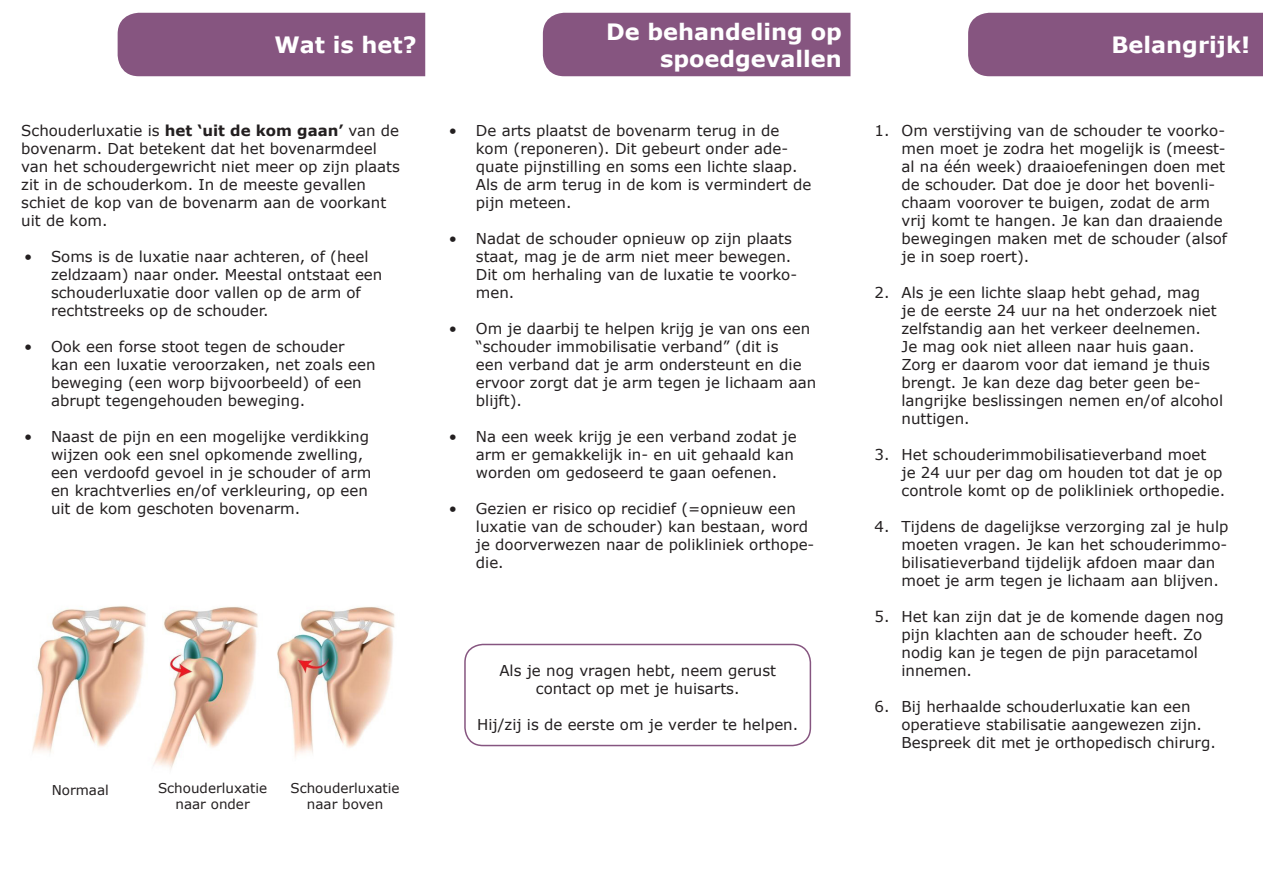
<style>
.page{position:relative;width:1263px;height:893px;background:#fff}
.page>*{position:absolute;margin:0;border:0;box-sizing:border-box;transform-origin:0 0}
.t1{font:700 22.5px/27px "Verdana";color:#fff;text-align:right}
.t2{font:15px/18px "Verdana";color:#231f20}
.t3{font:13.5px/16.2px "Verdana";color:#231f20;text-align:center}
.s1{font-weight:700}
</style>
<div class="page">
<div style="left:118px;top:13px;width:307px;height:63px;background:#865580"></div>
<div style="left:968px;top:13px;width:295px;height:63px;background:#865580"></div>
<div style="left:464px;top:644px;width:347px;height:102px;border:2px solid #865580;border-radius:18px"></div>
<div style="left:543px;top:13px;width:307px;height:63px;background:#865580"></div>
<img style="left:32px;top:606px;width:363px;height:164px">
<p class="t1" style="left:274px;top:31px;width:144px">Wat is het?</p>
<p class="t2" style="left:21px;top:121px;width:380px">Schouderluxatie is <span class="s1">het ‘uit de kom gaan’</span> van de bovenarm. Dat betekent dat het bovenarmdeel van het schoudergewricht niet meer op zijn plaats zit in de schouderkom. In de meeste gevallen schiet de kop van de bovenarm aan de voorkant uit de kom.</p>
<p class="t2" style="left:51px;top:247px;width:333px;text-indent:-27px">• Soms is de luxatie naar achteren, of (heel zeldzaam) naar onder. Meestal ontstaat een schouderluxatie door vallen op de arm of rechtstreeks op de schouder.</p>
<p class="t2" style="left:51px;top:337px;width:326px;text-indent:-27px">• Ook een forse stoot tegen de schouder kan een luxatie veroorzaken, net zoals een beweging (een worp bijvoorbeeld) of een abrupt tegengehouden beweging.</p>
<p class="t2" style="left:51px;top:427px;width:322px;text-indent:-27px">• Naast de pijn en een mogelijke verdikking wijzen ook een snel opkomende zwelling, een verdoofd gevoel in je schouder of arm en krachtverlies en/of verkleuring, op een uit de kom geschoten bovenarm.</p>
<p class="t3" style="left:52px;top:782px;width:59px">Normaal</p>
<p class="t3" style="left:290px;top:779px;width:111px">Schouderluxatie naar boven</p>
<p class="t3" style="left:158px;top:779px;width:111px">Schouderluxatie</p>
<p class="t3" style="left:175px;top:795px;width:76px">naar onder</p>
<p class="t1" style="left:606px;top:17px;width:237px">De behandeling op spoedgevallen</p>
<p class="t2" style="left:476px;top:121px;width:337px;text-indent:-27px">• De arts plaatst de bovenarm terug in de kom (reponeren). Dit gebeurt onder ade&shy;quate pijnstilling en soms een lichte slaap.<br>Als de arm terug in de kom is vermindert de pijn meteen.</p>
<p class="t2" style="left:476px;top:229px;width:323px;text-indent:-27px">• Nadat de schouder opnieuw op zijn plaats staat, mag je de arm niet meer bewegen.<br>Dit om herhaling van de luxatie te voorko&shy;men.</p>
<p class="t2" style="left:476px;top:319px;width:342px;text-indent:-27px">• Om je daarbij te helpen krijg je van ons een “schouder immobilisatie verband” (dit is<br>een verband dat je arm ondersteunt en die ervoor zorgt dat je arm tegen je lichaam aan blijft).</p>
<p class="t2" style="left:476px;top:427px;width:322px;text-indent:-27px">• Na een week krijg je een verband zodat je arm er gemakkelijk in- en uit gehaald kan worden om gedoseerd te gaan oefenen.</p>
<p class="t2" style="left:476px;top:499px;width:340px;text-indent:-27px">• Gezien er risico op recidief (=opnieuw een luxatie van de schouder) kan bestaan, word je doorverwezen naar de polikliniek orthope&shy;die.</p>
<p class="t2" style="left:499px;top:661px;width:278px">Als je nog vragen hebt, neem gerust</p>
<p class="t2" style="left:536px;top:679px;width:205px">contact op met je huisarts.</p>
<p class="t2" style="left:477px;top:715px;width:323px">Hij/zij is de eerste om je verder te helpen.</p>
<p class="t1" style="left:1111px;top:31px;width:140px">Belangrijk!</p>
<p class="t2" style="left:901px;top:121px;width:327px;text-indent:-27px">1. Om verstijving van de schouder te voorko&shy;men moet je zodra het mogelijk is (meest&shy;al na één week) draaioefeningen doen met de schouder. Dat doe je door het bovenli&shy;chaam voorover te buigen, zodat de arm vrij komt te hangen. Je kan dan draaiende bewegingen maken met de schouder (alsof je in soep roert).</p>
<p class="t2" style="left:901px;top:283px;width:323px;text-indent:-27px">2. Als je een lichte slaap hebt gehad, mag<br>je de eerste 24 uur na het onderzoek niet zelfstandig aan het verkeer deelnemen.<br>Je mag ook niet alleen naar huis gaan.<br>Zorg er daarom voor dat iemand je thuis brengt. Je kan deze dag beter geen be&shy;langrijke beslissingen nemen en/of alcohol nuttigen.</p>
<p class="t2" style="left:901px;top:445px;width:325px;text-indent:-27px">3. Het schouderimmobilisatieverband moet<br>je 24 uur per dag om houden tot dat je op controle komt op de polikliniek orthopedie.</p>
<p class="t2" style="left:901px;top:517px;width:328px;text-indent:-27px">4. Tijdens de dagelijkse verzorging zal je hulp moeten vragen. Je kan het schouderimmo&shy;bilisatieverband tijdelijk afdoen maar dan moet je arm tegen je lichaam aan blijven.</p>
<p class="t2" style="left:901px;top:607px;width:324px;text-indent:-27px">5. Het kan zijn dat je de komende dagen nog pijn klachten aan de schouder heeft. Zo nodig kan je tegen de pijn paracetamol innemen.</p>
<p class="t2" style="left:901px;top:697px;width:316px;text-indent:-27px">6. Bij herhaalde schouderluxatie kan een operatieve stabilisatie aangewezen zijn.<br>Bespreek dit met je orthopedisch chirurg.</p>
</div>
